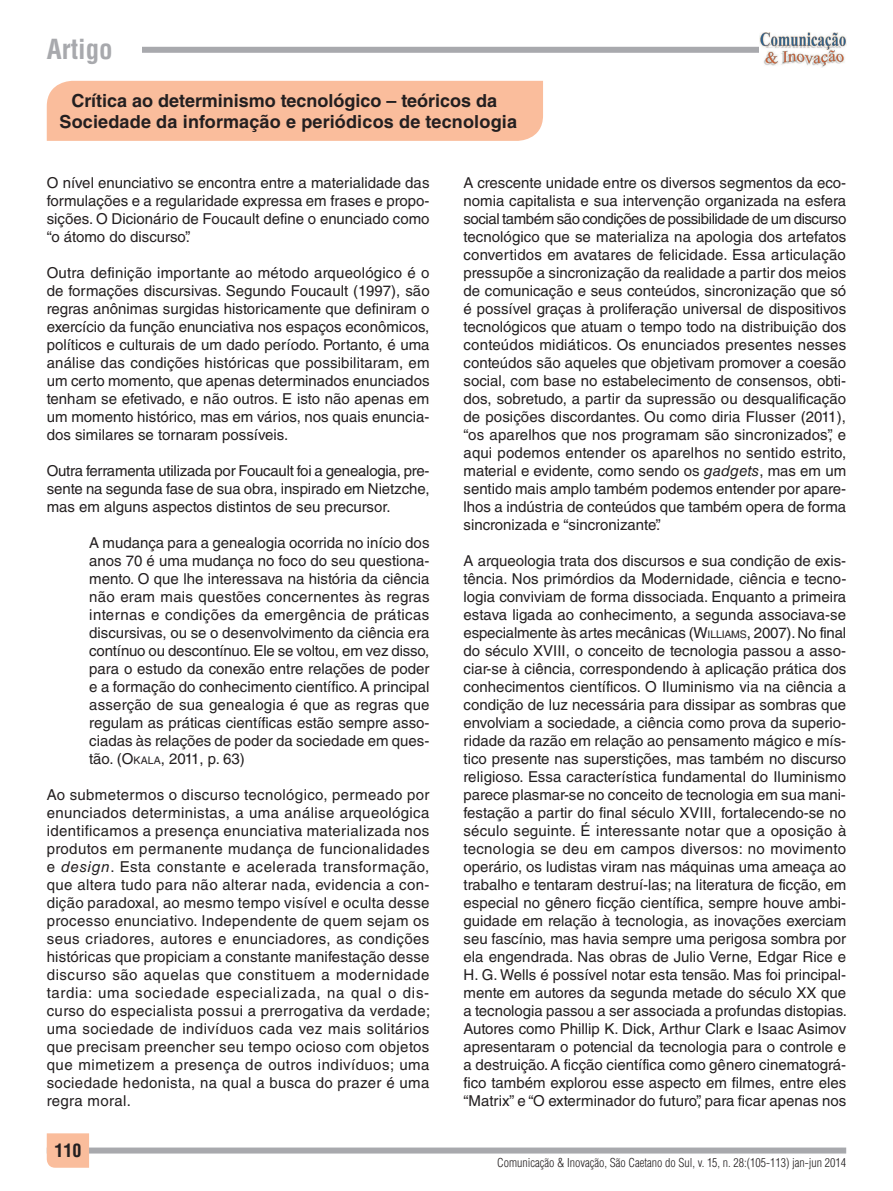
<style>
.page{position:relative;width:893px;height:1191px;background:#fff}
.page>*{position:absolute;margin:0;border:0;box-sizing:border-box;transform-origin:0 0}
.t1{font:700 condensed 27px "Helvetica LT Std";color:#a8a9ad}
.t2{font:700 18px/21.6px "Helvetica LT Std";color:#231f20;text-align:center}
.t3{font:700 condensed 18px "Helvetica LT Std";color:#231f20}
.t4{font:15px/18px "Helvetica LT Std";color:#231f20;text-align:justify}
.t5{font:300 condensed 12px "Helvetica LT Std";color:#231f20}
.s1{font-style:inherit}
.s2{font-size:10.5px}
.s3{font-style:italic}
</style>
<div class="page">
<div style="left:70px;top:47px;width:689px;height:6px;background:#a8a9ad"></div>
<div style="left:47px;top:1147px;width:799px;height:6px;background:#a8a9ad"></div>
<svg style="left:47px;top:1133px;width:42px;height:34px"></svg>
<img style="left:759px;top:32px;width:87px;height:35px">
<div style="left:47px;top:32px;width:95px;height:35px;background:#fff"></div>
<div style="left:47px;top:81px;width:496px;height:60px;background:#fabd9c"></div>
<h1 class="t1" style="left:47px;top:33px;width:68px">Artigo</h1>
<h1 class="t1" style="left:47px;top:33px;width:49px">xxxx</h1>
<p class="t2" style="left:60px;top:89px;width:459px">Crítica ao determinismo tecnológico – teóricos da<br>Sociedade da informação e periódicos de tecnologia</p>
<p class="t4" style="left:47px;top:174px;width:384px">O nível enunciativo se encontra entre a materialidade das formulações e a regularidade expressa em frases e propo&shy;sições. O Dicionário de Foucault define o enunciado como “o átomo do discurso”.</p>
<p class="t4" style="left:47px;top:264px;width:384px">Outra definição importante ao método arqueológico é o de formações discursivas. Segundo Foucault (1997), são regras anônimas surgidas historicamente que definiram o exercício da função enunciativa nos espaços econômicos, políticos e culturais de um dado período. Portanto, é uma análise das condições históricas que possibilitaram, em um certo momento, que apenas determinados enunciados tenham se efetivado, e não outros. E isto não apenas em um momento histórico, mas em vários, nos quais enuncia&shy;dos similares se tornaram possíveis.</p>
<p class="t4" style="left:47px;top:462px;width:384px">Outra ferramenta utilizada por Foucault foi a genealogia, pre&shy;sente na segunda fase de sua obra, inspirado em Nietzche, mas em alguns aspectos distintos de seu precursor.</p>
<p class="t4" style="left:89px;top:534px;width:342px">A mudança para a genealogia ocorrida no início dos anos 70 é uma mudança no foco do seu questiona&shy;mento. O que lhe interessava na história da ciência não eram mais questões concernentes às regras internas e condições da emergência de práticas discursivas, ou se o desenvolvimento da ciência era contínuo ou descontínuo. Ele se voltou, em vez disso, para o estudo da conexão entre relações de poder e a formação do conhecimento científico. A principal asserção de sua genealogia é que as regras que regulam as práticas científicas estão sempre asso&shy;ciadas às relações de poder da sociedade em ques&shy;tão. (<span class="s1">O</span><span class="s2">KALA</span>, 2011, p. 63)</p>
<p class="t4" style="left:47px;top:786px;width:385px">Ao submetermos o discurso tecnológico, permeado por enunciados deterministas, a uma análise arqueológica identificamos a presença enunciativa materializada nos produtos em permanente mudança de funcionalidades e <span class="s3">design</span>. Esta constante e acelerada transformação, que altera tudo para não alterar nada, evidencia a con&shy;dição paradoxal, ao mesmo tempo visível e oculta desse processo enunciativo. Independente de quem sejam os seus criadores, autores e enunciadores, as condições históricas que propiciam a constante manifestação desse discurso são aquelas que constituem a modernidade tardia: uma sociedade especializada, na qual o dis&shy;curso do especialista possui a prerrogativa da verdade; uma sociedade de indivíduos cada vez mais solitários que precisam preencher seu tempo ocioso com objetos que mimetizem a presença de outros indivíduos; uma sociedade hedonista, na qual a busca do prazer é uma regra moral.</p>
<p class="t3" style="left:54px;top:1139px;width:28px">110</p>
<p class="t4" style="left:463px;top:174px;width:384px">A crescente unidade entre os diversos segmentos da eco&shy;nomia capitalista e sua intervenção organizada na esfera social também são condições de possibilidade de um discurso tecnológico que se materializa na apologia dos artefatos convertidos em avatares de felicidade. Essa articulação pressupõe a sincronização da realidade a partir dos meios de comunicação e seus conteúdos, sincronização que só é possível graças à proliferação universal de dispositivos tecnológicos que atuam o tempo todo na distribuição dos conteúdos midiáticos. Os enunciados presentes nesses conteúdos são aqueles que objetivam promover a coesão social, com base no estabelecimento de consensos, obti&shy;dos, sobretudo, a partir da supressão ou desqualificação de posições discordantes. Ou como diria Flusser (2011), “os aparelhos que nos programam são sincronizados”, e aqui podemos entender os aparelhos no sentido estrito, material e evidente, como sendo os <span class="s3">gadgets</span>, mas em um sentido mais amplo também podemos entender por apare&shy;lhos a indústria de conteúdos que também opera de forma sincronizada e “sincronizante”.</p>
<p class="t4" style="left:463px;top:552px;width:385px">A arqueologia trata dos discursos e sua condição de exis&shy;tência. Nos primórdios da Modernidade, ciência e tecno&shy;logia conviviam de forma dissociada. Enquanto a primeira estava ligada ao conhecimento, a segunda associava-se especialmente às artes mecânicas (<span class="s1">W</span><span class="s2">ILLIAMS</span>, 2007). No final do século XVIII, o conceito de tecnologia passou a asso&shy;ciar-se à ciência, correspondendo à aplicação prática dos conhecimentos científicos. O Iluminismo via na ciência a condição de luz necessária para dissipar as sombras que envolviam a sociedade, a ciência como prova da superio&shy;ridade da razão em relação ao pensamento mágico e mís&shy;tico presente nas superstições, mas também no discurso religioso. Essa característica fundamental do Iluminismo parece plasmar-se no conceito de tecnologia em sua mani&shy;festação a partir do final século XVIII, fortalecendo-se no século seguinte. É interessante notar que a oposição à tecnologia se deu em campos diversos: no movimento operário, os ludistas viram nas máquinas uma ameaça ao trabalho e tentaram destruí-las; na literatura de ficção, em especial no gênero ficção científica, sempre houve ambi&shy;guidade em relação à tecnologia, as inovações exerciam seu fascínio, mas havia sempre uma perigosa sombra por ela engendrada. Nas obras de Julio Verne, Edgar Rice e H. G. Wells é possível notar esta tensão. Mas foi principal&shy;mente em autores da segunda metade do século XX que a tecnologia passou a ser associada a profundas distopias.<br>Autores como Phillip K. Dick, Arthur Clark e Isaac Asimov apresentaram o potencial da tecnologia para o controle e a destruição. A ficção científica como gênero cinematográ&shy;fico também explorou esse aspecto em filmes, entre eles “Matrix” e “O exterminador do futuro”, para ficar apenas nos</p>
<p class="t5" style="left:497px;top:1155px;width:351px">Comunicação &amp; Inovação, São Caetano do Sul, v. 15, n. 28:(105-113) jan-jun 2014</p>
</div>
